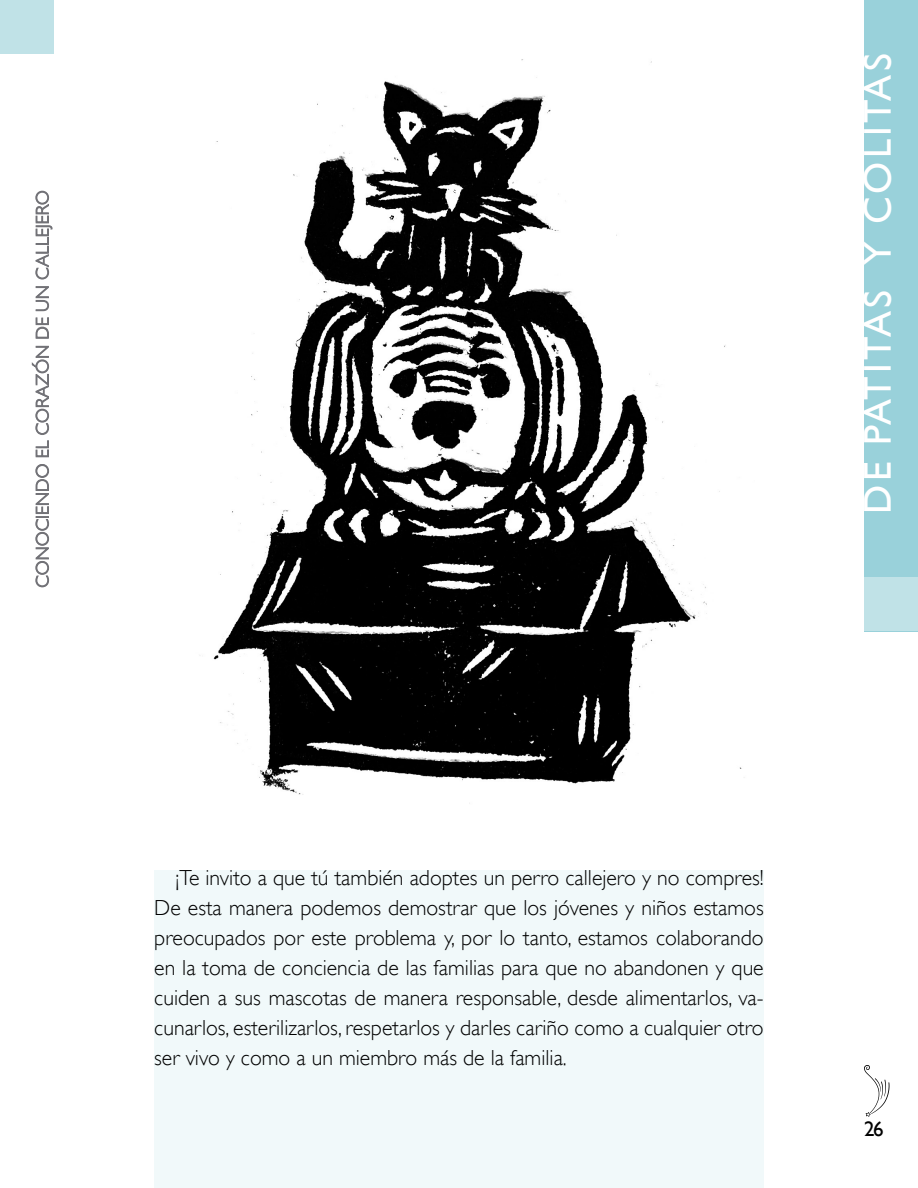
<style>
.page{position:relative;width:918px;height:1188px;background:#fff}
.page>*{position:absolute;margin:0;border:0;box-sizing:border-box;transform-origin:0 0}
.t1{font:39px "Gill Sans";letter-spacing:.08em;color:#fff}
.t2{font:300 21.75px/30px "Gill Sans";color:#000;text-align:justify}
.t3{font:21px "Gill Sans";color:#000}
</style>
<div class="page">
<svg style="left:864px;top:1065px;width:26px;height:52px"></svg>
<div style="left:154px;top:870px;width:610px;height:318px;background:#f1f9fa"></div>
<div style="left:864px;top:0;width:54px;height:631px;background:#99d1da"></div>
<div style="left:864px;top:577px;width:54px;height:54px;background:#c0e2e7"></div>
<svg style="left:35px;top:464px;width:14px;height:124px"></svg>
<svg style="left:32px;top:346px;width:17px;height:112px"></svg>
<svg style="left:35px;top:317px;width:14px;height:22px"></svg>
<svg style="left:35px;top:286px;width:14px;height:25px"></svg>
<svg style="left:35px;top:190px;width:18px;height:90px"></svg>
<div style="left:0;top:0;width:54px;height:54px;background:#c0e2e7"></div>
<img style="left:213px;top:59px;width:529px;height:745px">
<h1 class="t1" style="left:855px;top:514px;width:462px;rotate:-90deg">DE PATITAS Y COLITAS</h1>
<p class="t2" style="left:154px;top:862px;width:611px;text-indent:21px">¡Te invito a que tú también adoptes un perro callejero y no compres!<br>De esta manera podemos demostrar que los jóvenes y niños estamos preocupados por este problema y, por lo tanto, estamos colaborando en la toma de conciencia de las familias para que no abandonen y que cuiden a sus mascotas de manera responsable, desde alimentarlos, va&shy;cunarlos, esterilizarlos, respetarlos y darles cariño como a cualquier otro ser vivo y como a un miembro más de la familia.</p>
<p class="t3" style="left:864px;top:1116px;width:21px">26</p>
</div>
